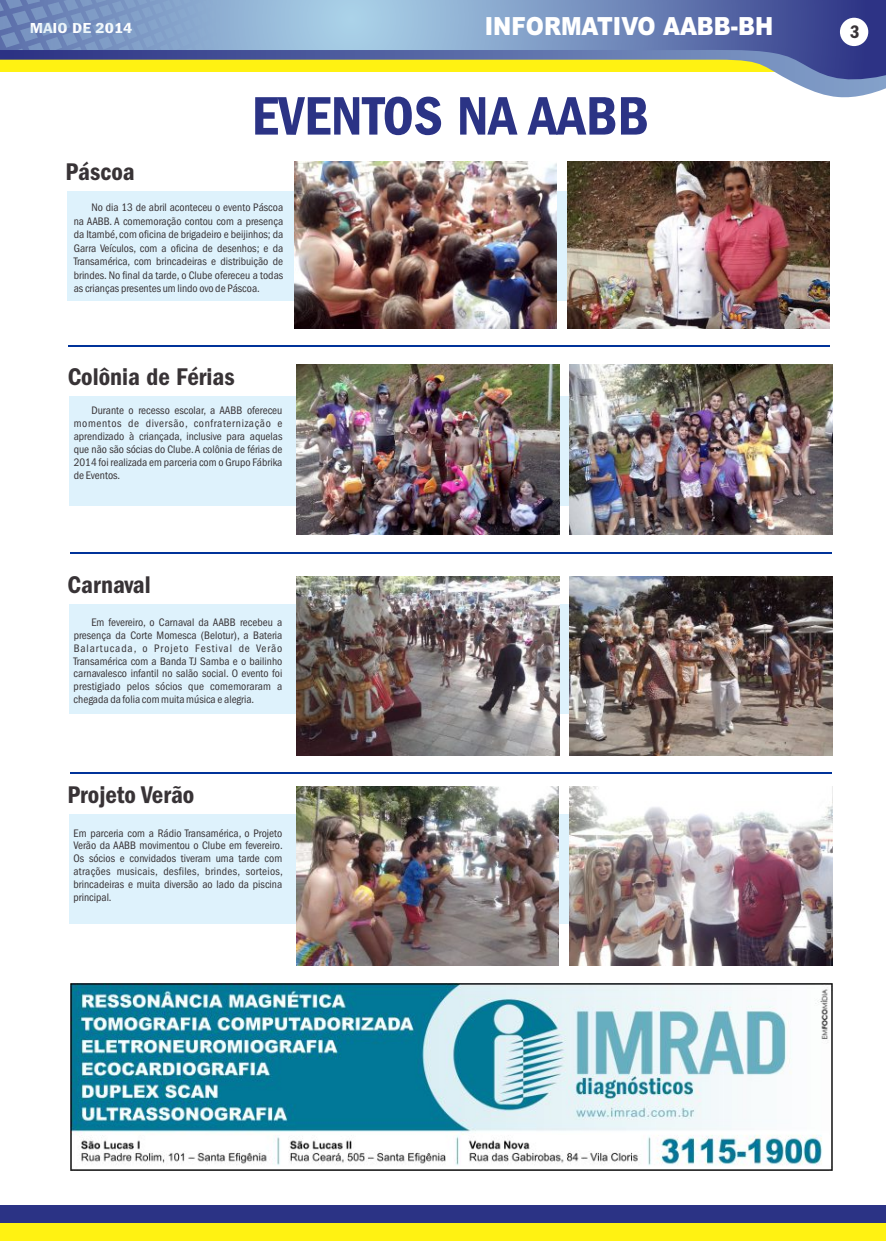
<style>
.page{position:relative;width:886px;height:1241px;background:#fff}
.page>*{position:absolute;margin:0;border:0;box-sizing:border-box;transform-origin:0 0}
.t1{font:600 condensed 56px "Franklin Gothic";color:#2b3385}
.t2{font:600 condensed 25px "Franklin Gothic";color:#383336}
.t3{font:900 25px "Arial";color:#fff;scale:.87 1}
.t4{font:600 condensed 18.75px "Franklin Gothic";color:#383336}
.t5{font:600 condensed 15px "Franklin Gothic";color:#fff;scale:1.2 1}
.t6{font:condensed 11.25px/12.9px "Franklin Gothic";color:#383336;text-align:justify}
</style>
<div class="page">
<svg style="left:0;top:0;width:886px;height:98px"></svg>
<svg style="left:695px;top:49px;width:191px;height:38px"></svg>
<div style="left:840px;top:18px;width:28px;height:28px;background:#fff;border-radius:50%"></div>
<svg style="left:0;top:0;width:279px;height:56px;background:#7893c0"></svg>
<div style="left:0;top:1222px;width:886px;height:18px;background:#fff212"></div>
<div style="left:0;top:1205px;width:886px;height:17px;background:#2b3385"></div>
<div style="left:67px;top:191px;width:763px;height:110px;background:#def2fc"></div>
<div style="left:69px;top:397px;width:763px;height:109px;background:#def2fc"></div>
<div style="left:69px;top:604px;width:763px;height:109px;background:#def2fc"></div>
<div style="left:69px;top:814px;width:763px;height:110px;background:#def2fc"></div>
<img style="left:70px;top:983px;width:762px;height:186px">
<img style="left:294px;top:161px;width:263px;height:167px">
<img style="left:567px;top:161px;width:263px;height:167px">
<hr style="left:70px;top:552px;width:762px;height:1px;background:#039">
<hr style="left:70px;top:771px;width:762px;height:2px;background:#039">
<hr style="left:68px;top:345px;width:762px;height:1px;background:#039">
<img style="left:569px;top:576px;width:263px;height:179px">
<img style="left:296px;top:576px;width:263px;height:179px">
<img style="left:297px;top:364px;width:262px;height:170px">
<img style="left:570px;top:364px;width:262px;height:170px">
<img style="left:569px;top:786px;width:263px;height:179px">
<img style="left:296px;top:786px;width:263px;height:179px">
<h3 class="t5" style="left:30px;top:21px;width:87px">MAIO DE 2014</h3>
<h2 class="t3" style="left:485px;top:18px;width:333px">INFORMATIVO AABB-BH</h2>
<h3 class="t4" style="left:850px;top:24px;width:11px">3</h3>
<h2 class="t2" style="left:65px;top:161px;width:71px">Páscoa</h2>
<h1 class="t1" style="left:252px;top:93px;width:399px">EVENTOS NA AABB</h1>
<p class="t6" style="left:74px;top:202px;width:211px;line-height:13.5px;text-indent:18px">No dia 13 de abril aconteceu o evento Páscoa na AABB. A comemoração contou com a presença da Itambé, com oficina de brigadeiro e beijinhos; da Garra Veículos, com a oficina de desenhos; e da Transamérica, com brincadeiras e distribuição de brindes. No final da tarde, o Clube ofereceu a todas as crianças presentes um lindo ovo de Páscoa.</p>
<h2 class="t2" style="left:68px;top:366px;width:168px">Colônia de Férias</h2>
<p class="t6" style="left:74px;top:405px;width:210px;text-indent:18px">Durante o recesso escolar, a AABB ofereceu momentos de diversão, confraternização e aprendizado à criançada, inclusive para aquelas que não são sócias do Clube.A colônia de férias de 2014 foi realizada em parceria com o Grupo Fábrika de Eventos.</p>
<h2 class="t2" style="left:68px;top:574px;width:85px">Carnaval</h2>
<p class="t6" style="left:74px;top:616px;width:210px;text-indent:18px">Em fevereiro, o Carnaval da AABB recebeu a presença da Corte Momesca (Belotur), a Bateria Balartucada, o Projeto Festival de Verão Transamérica com a Banda TJ Samba e o bailinho carnavalesco infantil no salão social. O evento foi prestigiado pelos sócios que comemoraram a chegada da folia com muita música e alegria.</p>
<h2 class="t2" style="left:67px;top:784px;width:128px">Projeto Verão</h2>
<p class="t6" style="left:74px;top:827px;width:211px">Em parceria com a Rádio Transamérica, o Projeto Verão da AABB movimentou o Clube em fevereiro.<br>Os sócios e convidados tiveram uma tarde com atrações musicais, desfiles, brindes, sorteios, brincadeiras e muita diversão ao lado da piscina principal.</p>
</div>
